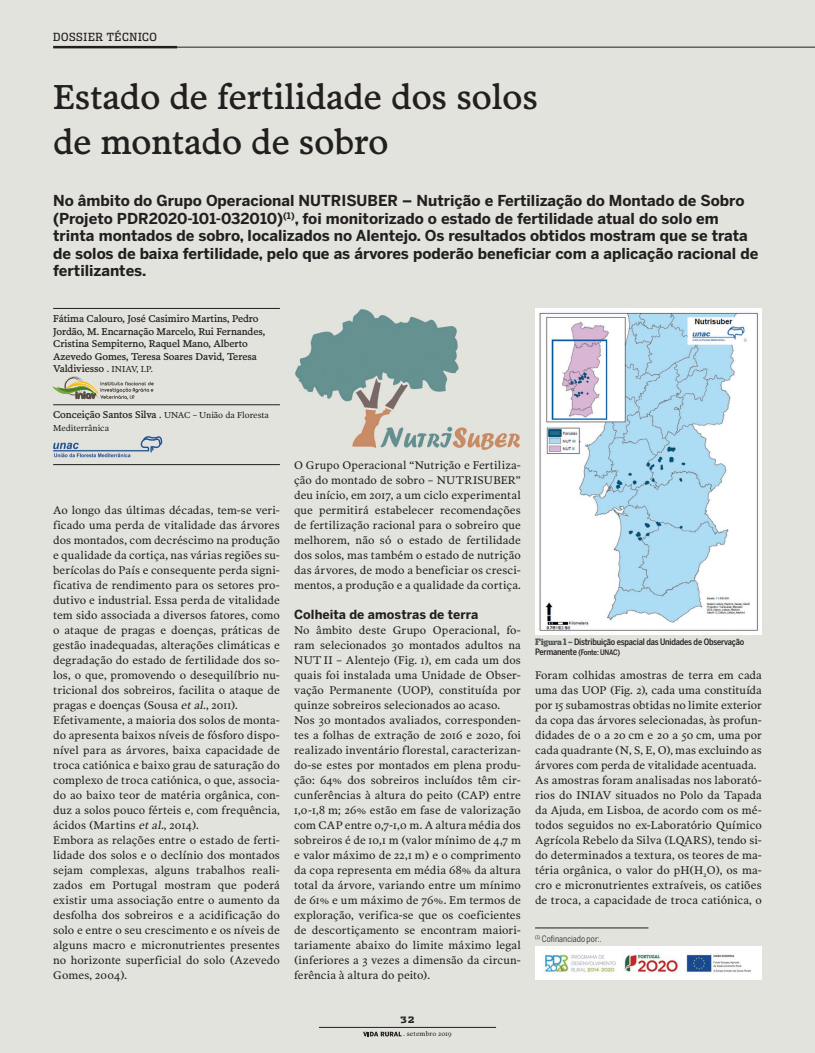
<style>
.page{position:relative;width:815px;height:1053px;background:#fff}
.page>*{position:absolute;margin:0;border:0;box-sizing:border-box;transform-origin:0 0}
.t1{font:35px/45px "Poynter Text Roman Four";color:#231f20}
.t2{font:700 15px/17.5px "Benton Sans";color:#231f20}
.t3{font:700 12.5px "Benton Sans";letter-spacing:.005em;color:#231f20}
.t4{font:11.25px/15px "Poynter Text Roman Two";letter-spacing:.005em;color:#231f20}
.t5{font:11.25px "Dispatch Cond";letter-spacing:.055em;color:#231f20}
.t6{font:10px/12.5px "Poynter Text Roman Four";letter-spacing:-.005em;color:#231f20}
.t7{font:500 8.75px "Benton Sans Cond";letter-spacing:-.02em;color:#231f20}
.t8{font:8.75px "Benton Sans Cond";letter-spacing:.01em;color:#231f20;scale:.95 1}
.t9{font:8.75px "Poynter Text Roman Two";letter-spacing:-.005em;color:#231f20}
.t10{font:900 8.75px "Dispatch";color:#231f20}
.t11{font:500 7.5px "Benton Sans Cond";letter-spacing:-.02em;color:#231f20}
.t12{font:6.75px "Poynter Text Roman Two";letter-spacing:.02em;color:#231f20}
.s1{font-family:"Poynter Text Roman Two"}
.s2{font-family:"Poynter Text Roman Two";font-size:8.75px}
.s3{font-style:italic}
.s4{font-family:"Dispatch Cond";font-weight:900;color:#57585a}
.s5{font-size:8.75px}
</style>
<div class="page">
<div style="left:0;top:0;width:815px;height:1052px;background:#e3e3dd"></div>
<hr style="left:53px;top:46px;width:124px;height:2px;background:#231f20">
<hr style="left:177px;top:47px;width:638px;height:1px;background:#231f20">
<svg style="left:363px;top:1031px;width:39px;height:5px"></svg>
<hr style="left:319px;top:1027px;width:177px;height:1px;background:#231f20">
<svg style="left:54px;top:376px;width:100px;height:23px"></svg>
<hr style="left:53px;top:308px;width:227px;height:1px;background:#231f20">
<hr style="left:53px;top:404px;width:227px;height:1px;background:#231f20">
<img style="left:53px;top:436px;width:110px;height:21px">
<hr style="left:53px;top:464px;width:227px;height:1px;background:#231f20">
<hr style="left:535px;top:927px;width:113px;height:1px;background:#231f20">
<div style="left:535px;top:945px;width:227px;height:34px;background:#fff"></div>
<img style="left:544px;top:953px;width:207px;height:20px">
<img style="left:295px;top:309px;width:225px;height:141px">
<img style="left:535px;top:308px;width:227px;height:326px">
<p class="t5" style="left:53px;top:30px;width:105px">DOSSIER TÉCNICO</p>
<p class="t5" style="left:53px;top:30px;width:49px">CABEÇA</p>
<h1 class="t1" style="left:53px;top:73px;width:486px">Estado de fertilidade dos solos de montado de sobro</h1>
<p class="t2" style="left:53px;top:192px;width:707px">No âmbito do Grupo Operacional NUTRISUBER – Nutrição e Fertilização do Montado de Sobro (Projeto PDR2020-101-032010)<sup>(1)</sup>, foi monitorizado o estado de fertilidade atual do solo em trinta montados de sobro, localizados no Alentejo. Os resultados obtidos mostram que se trata de solos de baixa fertilidade, pelo que as árvores poderão beneficiar com a aplicação racional de fertilizantes.</p>
<p class="t6" style="left:53px;top:312px;width:214px">Fátima Calouro, José Casimiro Martins, Pedro Jordão, M. Encarnação Marcelo, Rui Fernandes, Cristina Sempiterno, Raquel Mano, Alberto Azevedo Gomes, Teresa Soares David, Teresa Valdiviesso <span class="s1">.</span> <span class="s2">INIAV, I.P.</span></p>
<p class="t6" style="left:53px;top:408px;width:217px">Conceição Santos Silva <span class="s1">.</span> <span class="s2">UNAC – União da Floresta</span></p>
<p class="t9" style="left:53px;top:422px;width:57px">Mediterrânica</p>
<p class="t4" style="left:53px;top:502px;width:228px">Ao longo das últimas décadas, tem-se veri&shy;ficado uma perda de vitalidade das árvores dos montados, com decréscimo na produção e qualidade da cortiça, nas várias regiões su&shy;berícolas do País e consequente perda signi&shy;ficativa de rendimento para os setores pro&shy;dutivo e industrial. Essa perda de vitalidade tem sido associada a diversos fatores, como o ataque de pragas e doenças, práticas de gestão inadequadas, alterações climáticas e degradação do estado de fertilidade dos so&shy;los, o que, promovendo o desequilíbrio nu&shy;tricional dos sobreiros, facilita o ataque de pragas e doenças (Sousa <span class="s3">etal.</span>, 2011).<br>Efetivamente, a maioria dos solos de monta&shy;do apresenta baixos níveis de fósforo dispo&shy;nível para as árvores, baixa capacidade de troca catiónica e baixo grau de saturação do complexo de troca catiónica, o que, associa&shy;do ao baixo teor de matéria orgânica, con&shy;duz a solos pouco férteis e, com frequência, ácidos (Martins <span class="s3">etal.</span>, 2014).<br>Embora as relações entre o estado de ferti&shy;lidade dos solos e o declínio dos montados sejam complexas, alguns trabalhos reali&shy;zados em Portugal mostram que poderá existir uma associação entre o aumento da desfolha dos sobreiros e a acidificação do solo e entre o seu crescimento e os níveis de alguns macro e micronutrientes presentes no horizonte superficial do solo (Azevedo Gomes, 2004).</p>
<p class="t4" style="left:294px;top:457px;width:228px;text-align:justify">O Grupo Operacional “Nutrição e Fertiliza&shy;ção do montado de sobro – NUTRISUBER” deu início, em 2017, a um ciclo experimental que permitirá estabelecer recomendações de fertilização racional para o sobreiro que melhorem, não só o estado de fertilidade dos solos, mas também o estado de nutrição das árvores, de modo a beneficiar os cresci&shy;mentos, a produção e a qualidade da cortiça.</p>
<p class="t3" style="left:294px;top:607px;width:186px">Colheita de amostras de terra</p>
<p class="t4" style="left:294px;top:622px;width:228px">No âmbito deste Grupo Operacional, fo&shy;ram selecionados 30 montados adultos na NUT II – Alentejo (Fig. 1), em cada um dos quais foi instalada uma Unidade de Obser&shy;vação Permanente (UOP), constituída por quinze sobreiros selecionados ao acaso.<br>Nos 30 montados avaliados, corresponden&shy;tes a folhas de extração de 2016 e 2020, foi realizado inventário florestal, caracterizan&shy;do-se estes por montados em plena produ&shy;ção: 64% dos sobreiros incluídos têm cir&shy;cunferências à altura do peito (CAP) entre 1,0-1,8 m; 26% estão em fase de valorização com CAP entre 0,7-1,0 m. A altura média dos sobreiros é de 10,1 m (valor mínimo de 4,7 m e valor máximo de 22,1 m) e o comprimento da copa representa em média 68% da altura total da árvore, variando entre um mínimo de 61% e um máximo de 76%. Em termos de exploração, verifica-se que os coeficientes de descortiçamento se encontram maiori&shy;tariamente abaixo do limite máximo legal (inferiores a 3 vezes a dimensão da circun&shy;ferência à altura do peito).</p>
<p class="t10" style="left:400px;top:1013px;width:16px">32</p>
<p class="t12" style="left:403px;top:1029px;width:50px">. setembro 2019</p>
<p class="t7" style="left:535px;top:636px;width:211px"><span class="s4">Figura 1 –</span> Distribuição espacial das Unidades de Observação</p>
<p class="t11" style="left:535px;top:648px;width:87px"><span class="s5">Permanente</span> (Fonte: UNAC)</p>
<p class="t4" style="left:535px;top:667px;width:228px">Foram colhidas amostras de terra em cada uma das UOP (Fig. 2), cada uma constituída por 15 subamostras obtidas no limite exterior da copa das árvores selecionadas, às profun&shy;didades de 0 a 20 cm e 20 a 50 cm, uma por cada quadrante (N, S, E, O), mas excluindo as árvores com perda de vitalidade acentuada.<br>As amostras foram analisadas nos laborató&shy;rios do INIAV situados no Polo da Tapada da Ajuda, em Lisboa, de acordo com os mé&shy;todos seguidos no ex-Laboratório Químico Agrícola Rebelo da Silva (LQARS), tendo si&shy;do determinados a textura, os teores de ma&shy;téria orgânica, o valor do pH(H<sub>2</sub>O), os ma&shy;cro e micronutrientes extraíveis, os catiões de troca, a capacidade de troca catiónica, o</p>
<p class="t8" style="left:535px;top:933px;width:72px"><sup>(1)</sup> Cofinanciado por:.</p>
</div>
